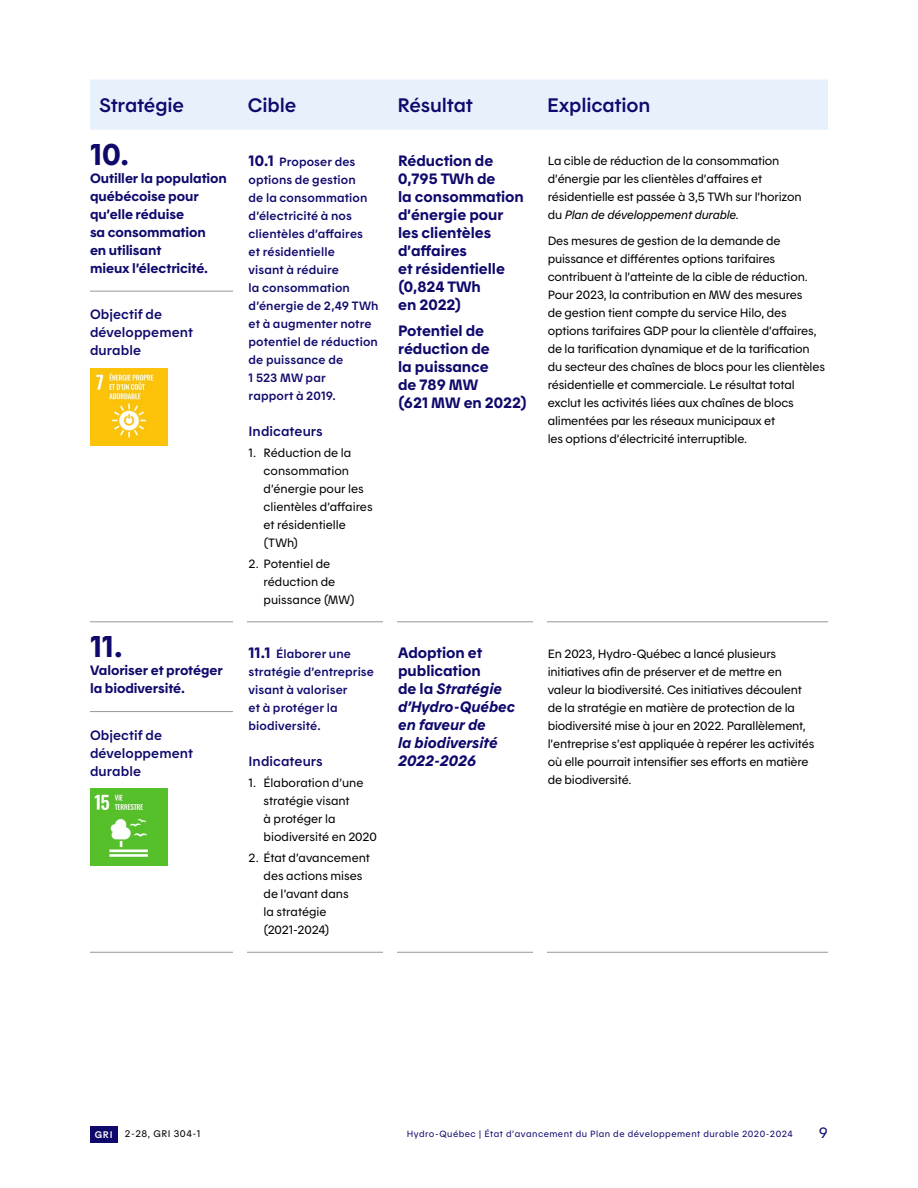
<style>
.page{position:relative;width:918px;height:1188px;background:#fff}
.page>*{position:absolute;margin:0;border:0;box-sizing:border-box;transform-origin:0 0}
.t1{font:30px "Hydro Quebec Gras";color:#0f096c}
.t2{font:19.5px "Hydro Quebec Demi";letter-spacing:-.01em;color:#0f096c}
.t3{font:15px/18px "Hydro Quebec Gras";letter-spacing:-.005em;color:#0f096c}
.t4{font:15px/18px "Hydro Quebec Gras Italique";letter-spacing:-.005em;color:#0f096c}
.t5{font:15px "Hydro Quebec Normal";color:#0f096c}
.t6{font:13.5px/18px "Hydro Quebec Gras";letter-spacing:-.005em;color:#0f096c}
.t7{font:13.5px/18px "Hydro Quebec Demi";letter-spacing:.005em;color:#0f096c}
.t8{font:12px/18px "Hydro Quebec Normal";letter-spacing:-.015em;color:#000}
.t9{font:12px/18px "Hydro Quebec Demi";letter-spacing:.01em;color:#0f096c}
.t10{font:9.6px "Hydro Quebec Normal";letter-spacing:.05em;color:#000}
.t11{font:9.6px "Hydro Quebec Demi";color:#fff}
.t12{font:9px "Hydro Quebec Normal";letter-spacing:.05em;color:#0f096c}
.s1{font-family:"Hydro Quebec Gras";font-size:15px}
.s2{font-family:"Hydro Quebec Italique"}
.s3{font-family:"Hydro Quebec Gras"}
</style>
<div class="page">
<div style="left:90px;top:80px;width:738px;height:50px;background:#e7f1fc"></div>
<hr style="left:90px;top:621px;width:150px;height:1px;background:#969798">
<hr style="left:240px;top:621px;width:149px;height:1px;background:#969798">
<hr style="left:389px;top:621px;width:150px;height:1px;background:#969798">
<hr style="left:539px;top:621px;width:289px;height:1px;background:#969798">
<hr style="left:90px;top:952px;width:150px;height:1px;background:#969798">
<hr style="left:240px;top:952px;width:149px;height:1px;background:#969798">
<hr style="left:389px;top:952px;width:150px;height:1px;background:#969798">
<hr style="left:539px;top:952px;width:289px;height:1px;background:#969798">
<hr style="left:90px;top:291px;width:150px;height:1px;background:#969798">
<img style="left:90px;top:368px;width:77px;height:77px">
<hr style="left:90px;top:711px;width:150px;height:1px;background:#969798">
<img style="left:90px;top:788px;width:77px;height:78px">
<div style="left:383px;top:147px;width:14px;height:1041px;background:#fff"></div>
<div style="left:233px;top:138px;width:13px;height:1050px;background:#fff"></div>
<div style="left:533px;top:147px;width:13px;height:1041px;background:#fff"></div>
<div style="left:90px;top:1126px;width:27px;height:16px;background:#0f096c"></div>
<p class="t2" style="left:99px;top:93px;width:87px">Stratégie</p>
<p class="t2" style="left:248px;top:93px;width:50px">Cible</p>
<p class="t2" style="left:398px;top:93px;width:77px">Résultat</p>
<p class="t2" style="left:547px;top:93px;width:105px">Explication</p>
<p class="t1" style="left:90px;top:136px;width:40px">10.</p>
<p class="t6" style="left:90px;top:169px;width:139px">Outiller la population québécoise pour qu’elle réduise<br>sa consommation<br>en utilisant<br>mieux l’électricité.</p>
<p class="t7" style="left:90px;top:305px;width:104px">Objectif de développement durable</p>
<p class="t3" style="left:398px;top:151px;width:127px">Réduction de<br>0,795 TWh de<br>la consommation d’énergie pour les clientèles d’affaires<br>et résidentielle (0,824 TWh<br>en 2022)</p>
<p class="t3" style="left:398px;top:321px;width:130px">Potentiel de réduction de<br>la puissance<br>de 789 MW<br>(621 MW en 2022)</p>
<p class="t9" style="left:249px;top:152px;width:132px"><span class="s1">10.1</span> Proposer des options de gestion<br>de la consommation d’électricité à nos clientèles d’affaires<br>et résidentielle<br>visant à réduire<br>la consommation d’énergie de 2,49 TWh et à augmenter notre potentiel de réduction de puissance de<br>1 523 MW par<br>rapport à 2019.</p>
<p class="t7" style="left:249px;top:422px;width:76px">Indicateurs</p>
<p class="t8" style="left:264px;top:443px;width:111px;text-indent:-15px">1. Réduction de la consommation d’énergie pour les clientèles d’affaires et résidentielle (TWh)</p>
<p class="t8" style="left:264px;top:554px;width:93px;text-indent:-15px">2. Potentiel de réduction de puissance (MW)</p>
<p class="t8" style="left:548px;top:152px;width:255px">La cible de réduction de la consommation d’énergie par les clientèles d’affaires et résidentielle est passée à 3,5 TWh sur l’horizon du <span class="s2">Plan de développement durable.</span></p>
<p class="t8" style="left:548px;top:232px;width:279px">Des mesures de gestion de la demande de puissance et différentes options tarifaires contribuent à l’atteinte de la cible de réduction.<br>Pour 2023, la contribution en MW des mesures<br>de gestion tient compte du service Hilo, des options tarifaires GDP pour la clientèle d’affaires, de la tarification dynamique et de la tarification du secteur des chaînes de blocs pour les clientèles résidentielle et commerciale. Le résultat total exclut les activités liées aux chaînes de blocs alimentées par les réseaux municipaux et<br>les options d’électricité interruptible.</p>
<p class="t1" style="left:90px;top:628px;width:34px">11.</p>
<p class="t6" style="left:90px;top:661px;width:134px">Valoriser et protéger la biodiversité.</p>
<p class="t7" style="left:90px;top:726px;width:104px">Objectif de développement durable</p>
<p class="t9" style="left:249px;top:645px;width:127px"><span class="s1">11.1</span> Élaborer une stratégie d’entreprise visant à valoriser<br>et à protéger la biodiversité.</p>
<p class="t7" style="left:249px;top:752px;width:76px">Indicateurs</p>
<p class="t8" style="left:264px;top:774px;width:115px;text-indent:-15px">1. Élaboration d’une stratégie visant<br>à protéger la biodiversité en 2020</p>
<p class="t8" style="left:264px;top:849px;width:108px;text-indent:-15px">2. État d’avancement des actions mises de l’avant dans<br>la stratégie (2021-2024)</p>
<p class="t4" style="left:398px;top:644px;width:118px"><span class="s3">Adoption et publication<br>de la</span> Stratégie d’Hydro‑Québec en faveur de<br>la biodiversité<br>2022-2026</p>
<p class="t8" style="left:548px;top:644px;width:268px">En 2023, Hydro‑Québec a lancé plusieurs initiatives afin de préserver et de mettre en valeur la biodiversité. Ces initiatives découlent de la stratégie en matière de protection de la biodiversité mise à jour en 2022. Parallèlement, l’entreprise s’est appliquée à repérer les activités où elle pourrait intensifier ses efforts en matière de biodiversité.</p>
<p class="t11" style="left:95px;top:1128px;width:19px">GRI</p>
<p class="t10" style="left:125px;top:1128px;width:77px">2-28, GRI 304-1</p>
<p class="t12" style="left:407px;top:1129px;width:387px">Hydro-Québec | État d’avancement du Plan de développement durable 2020-2024</p>
<p class="t5" style="left:819px;top:1123px;width:11px">9</p>
</div>
